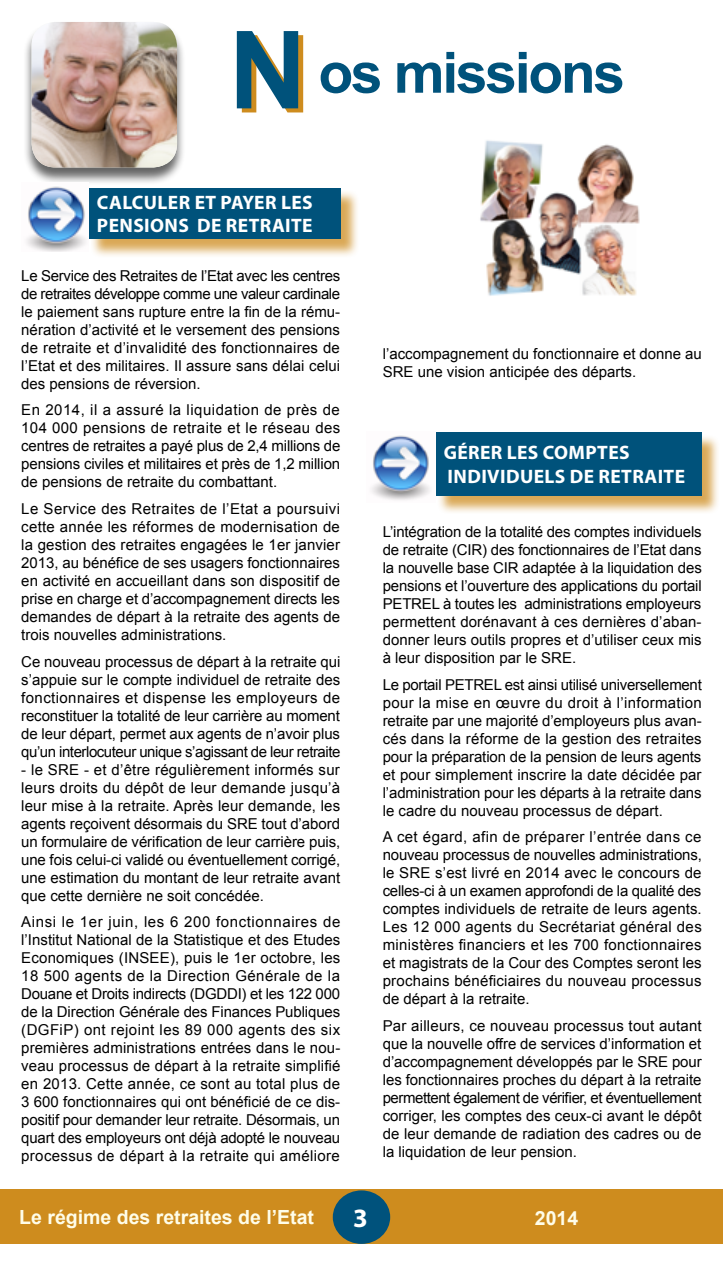
<style>
.page{position:relative;width:723px;height:1263px;background:#fff}
.page>*{position:absolute;margin:0;border:0;box-sizing:border-box;transform-origin:0 0}
.t1{font:700 57px "Arial";letter-spacing:-.04em;color:#00527b}
.t2{font:700 26.55px "Myriad Pro";color:#fff}
.t3{font:700 19.5px/23.4px "Myriad Pro";letter-spacing:.02em;color:#fff}
.t4{font:700 19.5px "Arial";color:#fffde9}
.t5{font:15px/18px "Arial";color:#000;text-align:justify}
.s1{font-size:108px}
</style>
<div class="page">
<div style="left:0;top:1189px;width:723px;height:55px;background:#ce8c1e"></div>
<div style="left:333px;top:1190px;width:57px;height:54px;background:#00527c;border-radius:50%"></div>
<div style="left:24px;top:23px;width:162px;height:162px;background:#000;opacity:.6"></div>
<img style="left:32px;top:22px;width:145px;height:145px">
<img style="left:480px;top:140px;width:160px;height:156px">
<div style="left:91px;top:190px;width:268px;height:68px;background:#ce8c1e;opacity:.75"></div>
<div style="left:88px;top:188px;width:253px;height:51px;background:#00527b"></div>
<img style="left:24px;top:183px;width:65px;height:69px">
<div style="left:437px;top:435px;width:282px;height:79px;background:#ce8c1e;opacity:.75"></div>
<div style="left:435px;top:432px;width:266px;height:64px;background:#00527b"></div>
<img style="left:371px;top:435px;width:59px;height:65px">
<h1 class="t1" style="left:229px;top:35px;width:398px"><span class="s1">N</span> os missions</h1>
<h3 class="t3" style="left:97px;top:190px;width:217px">CALCULER ET PAYER LES<br>PENSIONS DE RETRAITE</h3>
<p class="t5" style="left:21px;top:267px;width:321px">Le Service des Retraites de l’Etat avec les centres de retraites développe comme une valeur cardinale le paiement sans rupture entre la fin de la rému&shy;nération d’activité et le versement des pensions de retraite et d’invalidité des fonctionnaires de l’Etat et des militaires. Il assure sans délai celui des pensions de réversion.</p>
<p class="t5" style="left:21px;top:401px;width:321px">En 2014, il a assuré la liquidation de près de 104 000 pensions de retraite et le réseau des centres de retraites a payé plus de 2,4 millions de pensions civiles et militaires et près de 1,2 million de pensions de retraite du combattant.</p>
<p class="t5" style="left:21px;top:500px;width:320px">Le Service des Retraites de l’Etat a poursuivi cette année les réformes de modernisation de la gestion des retraites engagées le 1er janvier 2013, au bénéfice de ses usagers fonctionnaires en activité en accueillant dans son dispositif de prise en charge et d’accompagnement directs les demandes de départ à la retraite des agents de trois nouvelles administrations.</p>
<p class="t5" style="left:21px;top:652px;width:321px">Ce nouveau processus de départ à la retraite qui s’appuie sur le compte individuel de retraite des fonctionnaires et dispense les employeurs de reconstituer la totalité de leur carrière au moment de leur départ, permet aux agents de n’avoir plus qu’un interlocuteur unique s’agissant de leur retraite</p>
<p class="t5" style="left:21px;top:760px;width:321px">- le SRE - et d’être régulièrement informés sur leurs droits du dépôt de leur demande jusqu’à leur mise à la retraite. Après leur demande, les agents reçoivent désormais du SRE tout d’abord un formulaire de vérification de leur carrière puis, une fois celui-ci validé ou éventuellement corrigé, une estimation du montant de leur retraite avant que cette dernière ne soit concédée.</p>
<p class="t5" style="left:21px;top:913px;width:321px">Ainsi le 1er juin, les 6 200 fonctionnaires de l’Institut National de la Statistique et des Etudes Economiques (INSEE), puis le 1er octobre, les 18 500 agents de la Direction Générale de la Douane et Droits indirects (DGDDI) et les 122 000 de la Direction Générale des Finances Publiques (DGFiP) ont rejoint les 89 000 agents des six premières administrations entrées dans le nou&shy;veau processus de départ à la retraite simplifié en 2013. Cette année, ce sont au total plus de 3 600 fonctionnaires qui ont bénéficié de ce dis&shy;positif pour demander leur retraite. Désormais, un quart des employeurs ont déjà adopté le nouveau processus de départ à la retraite qui améliore</p>
<p class="t5" style="left:383px;top:345px;width:321px">l’accompagnement du fonctionnaire et donne au<br>SRE une vision anticipée des départs.</p>
<h3 class="t3" style="left:444px;top:441px;width:37px">GÉRER</h3>
<h3 class="t3" style="left:448px;top:441px;width:237px;text-align:center">LES COMPTES<br>INDIVIDUELS DE RETRAITE</h3>
<p class="t5" style="left:383px;top:523px;width:321px">L’intégration de la totalité des comptes individuels de retraite (CIR) des fonctionnaires de l’Etat dans la nouvelle base CIR adaptée à la liquidation des pensions et l’ouverture des applications du portail PETREL à toutes les administrations employeurs permettent dorénavant à ces dernières d’aban&shy;donner leurs outils propres et d’utiliser ceux mis à leur disposition par le SRE.</p>
<p class="t5" style="left:383px;top:676px;width:321px">Le portail PETREL est ainsi utilisé universellement pour la mise en œuvre du droit à l’information retraite par une majorité d’employeurs plus avan&shy;cés dans la réforme de la gestion des retraites pour la préparation de la pension de leurs agents et pour simplement inscrire la date décidée par l’administration pour les départs à la retraite dans le cadre du nouveau processus de départ.</p>
<p class="t5" style="left:383px;top:828px;width:321px">A cet égard, afin de préparer l’entrée dans ce nouveau processus de nouvelles administrations, le SRE s’est livré en 2014 avec le concours de celles-ci à un examen approfondi de la qualité des comptes individuels de retraite de leurs agents.<br>Les 12 000 agents du Secrétariat général des ministères financiers et les 700 fonctionnaires et magistrats de la Cour des Comptes seront les prochains bénéficiaires du nouveau processus de départ à la retraite.</p>
<p class="t5" style="left:383px;top:1017px;width:321px">Par ailleurs, ce nouveau processus tout autant que la nouvelle offre de services d’information et d’accompagnement développés par le SRE pour les fonctionnaires proches du départ à la retraite permettent également de vérifier, et éventuellement corriger, les comptes des ceux-ci avant le dépôt de leur demande de radiation des cadres ou de la liquidation de leur pension.</p>
<h3 class="t4" style="left:19px;top:1204px;width:296px">Le régime des retraites de l’Etat</h3>
<h2 class="t2" style="left:353px;top:1201px;width:16px">3</h2>
<h3 class="t4" style="left:535px;top:1205px;width:45px">2014</h3>
</div>
